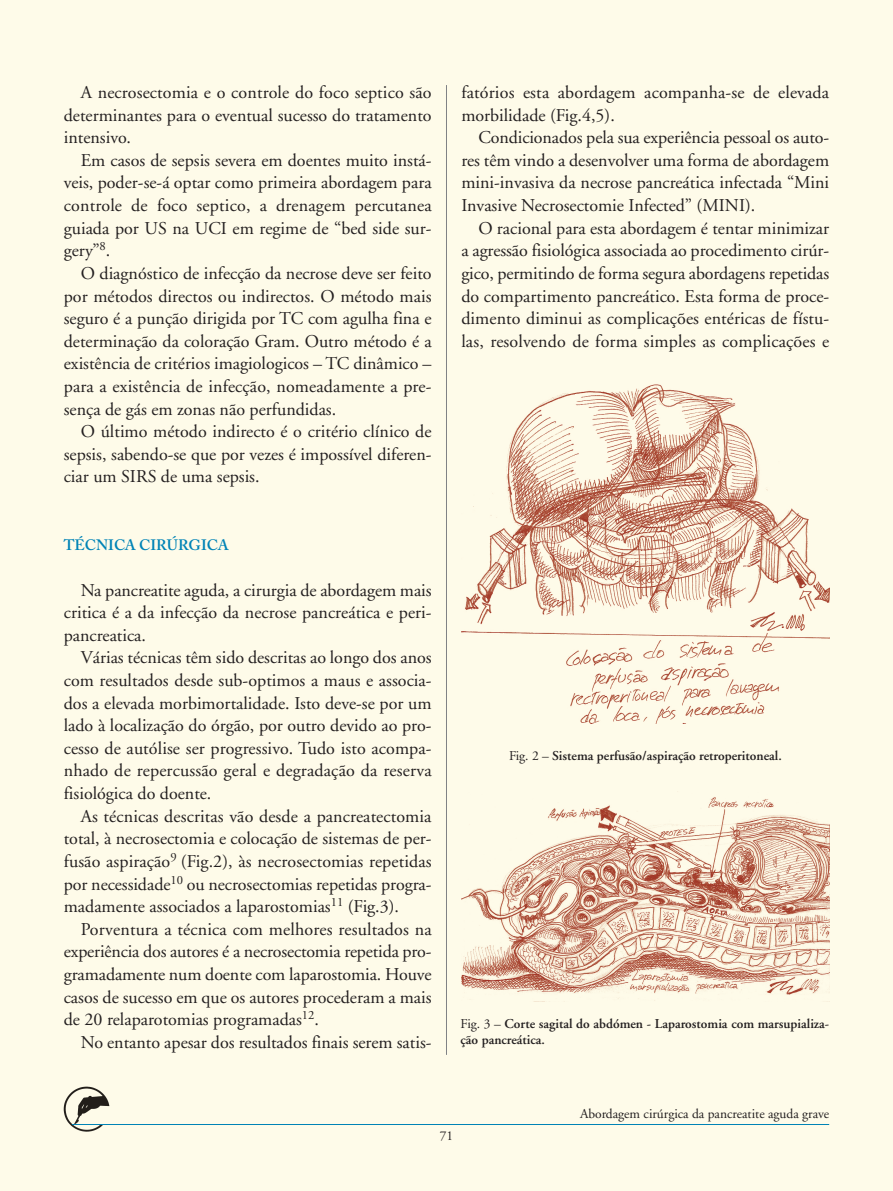
<style>
.page{position:relative;width:893px;height:1191px;background:#fefbe9}
.page>*{position:absolute;margin:0;border:0;box-sizing:border-box;transform-origin:0 0}
.t1{font:18px "Adobe Garamond";color:#231f20}
.t2{font:600 15px "Adobe Caslon";color:#0083b6}
.t3{font:600 13.5px/16.5px "Adobe Garamond";color:#231f20}
.t4{font:13.5px "Adobe Garamond";color:#231f20}
.s1{font-weight:400}
</style>
<div class="page">
<img style="left:64px;top:1086px;width:45px;height:45px">
<hr style="left:72px;top:1124px;width:757px;height:1px;background:#0083b6">
<hr style="left:446px;top:85px;width:1px;height:969px;background:#808285">
<img style="left:462px;top:384px;width:367px;height:339px">
<img style="left:461px;top:797px;width:368px;height:204px">
<p class="t1" style="left:81px;top:85px;width:352px">A necrosectomia e o controle do foco septico são</p>
<p class="t1" style="left:64px;top:108px;width:369px">determinantes para o eventual sucesso do tratamento</p>
<p class="t1" style="left:64px;top:130px;width:69px">intensivo.</p>
<p class="t1" style="left:81px;top:153px;width:352px">Em casos de sepsis severa em doentes muito instá-</p>
<p class="t1" style="left:64px;top:176px;width:369px">veis, poder-se-á optar como primeira abordagem para</p>
<p class="t1" style="left:64px;top:198px;width:369px">controle de foco septico, a drenagem percutanea</p>
<p class="t1" style="left:64px;top:221px;width:369px">guiada por US na UCI em regime de “bed side sur-</p>
<p class="t1" style="left:64px;top:243px;width:48px">gery”<sup>8</sup>.</p>
<p class="t1" style="left:81px;top:266px;width:352px">O diagnóstico de infecção da necrose deve ser feito</p>
<p class="t1" style="left:64px;top:289px;width:369px">por métodos directos ou indirectos. O método mais</p>
<p class="t1" style="left:64px;top:311px;width:369px">seguro é a punção dirigida por TC com agulha fina e</p>
<p class="t1" style="left:64px;top:334px;width:369px">determinação da coloração Gram. Outro método é a</p>
<p class="t1" style="left:64px;top:356px;width:369px">existência de critérios imagiologicos – TC dinâmico –</p>
<p class="t1" style="left:64px;top:379px;width:369px">para a existência de infecção, nomeadamente a pre-</p>
<p class="t1" style="left:64px;top:402px;width:274px">sença de gás em zonas não perfundidas.</p>
<p class="t1" style="left:81px;top:424px;width:352px">O último método indirecto é o critério clínico de</p>
<p class="t1" style="left:64px;top:447px;width:369px">sepsis, sabendo-se que por vezes é impossível diferen-</p>
<p class="t1" style="left:64px;top:469px;width:197px">ciar um SIRS de uma sepsis.</p>
<p class="t2" style="left:64px;top:539px;width:167px">TÉCNICA CIRÚRGICA</p>
<p class="t1" style="left:81px;top:582px;width:352px">Na pancreatite aguda, a cirurgia de abordagem mais</p>
<p class="t1" style="left:64px;top:605px;width:369px">critica é a da infecção da necrose pancreática e peri-</p>
<p class="t1" style="left:64px;top:628px;width:84px">pancreatica.</p>
<p class="t1" style="left:81px;top:650px;width:352px">Várias técnicas têm sido descritas ao longo dos anos</p>
<p class="t1" style="left:64px;top:673px;width:369px">com resultados desde sub-optimos a maus e associa-</p>
<p class="t1" style="left:64px;top:695px;width:369px">dos a elevada morbimortalidade. Isto deve-se por um</p>
<p class="t1" style="left:64px;top:718px;width:369px">lado à localização do órgão, por outro devido ao pro-</p>
<p class="t1" style="left:64px;top:741px;width:369px">cesso de autólise ser progressivo. Tudo isto acompa-</p>
<p class="t1" style="left:64px;top:763px;width:369px">nhado de repercussão geral e degradação da reserva</p>
<p class="t1" style="left:64px;top:786px;width:149px">fisiológica do doente.</p>
<p class="t1" style="left:81px;top:808px;width:352px">As técnicas descritas vão desde a pancreatectomia</p>
<p class="t1" style="left:64px;top:831px;width:369px">total, à necrosectomia e colocação de sistemas de per-</p>
<p class="t1" style="left:64px;top:854px;width:369px">fusão aspiração<sup>9</sup> (Fig.2), às necrosectomias repetidas</p>
<p class="t1" style="left:64px;top:876px;width:369px">por necessidade<sup>10</sup> ou necrosectomias repetidas progra-</p>
<p class="t1" style="left:64px;top:899px;width:337px">madamente associados a laparostomias<sup>11</sup> (Fig.3).</p>
<p class="t1" style="left:81px;top:922px;width:352px">Porventura a técnica com melhores resultados na</p>
<p class="t1" style="left:64px;top:944px;width:369px">experiência dos autores é a necrosectomia repetida pro-</p>
<p class="t1" style="left:64px;top:967px;width:369px">gramadamente num doente com laparostomia. Houve</p>
<p class="t1" style="left:64px;top:989px;width:369px">casos de sucesso em que os autores procederam a mais</p>
<p class="t1" style="left:64px;top:1012px;width:257px">de 20 relaparotomias programadas<sup>12</sup>.</p>
<p class="t1" style="left:81px;top:1035px;width:352px">No entanto apesar dos resultados finais serem satis-</p>
<p class="t1" style="left:461px;top:85px;width:369px">fatórios esta abordagem acompanha-se de elevada</p>
<p class="t1" style="left:461px;top:108px;width:155px">morbilidade (Fig.4,5).</p>
<p class="t1" style="left:478px;top:130px;width:352px">Condicionados pela sua experiência pessoal os auto-</p>
<p class="t1" style="left:461px;top:153px;width:369px">res têm vindo a desenvolver uma forma de abordagem</p>
<p class="t1" style="left:461px;top:176px;width:369px">mini-invasiva da necrose pancreática infectada “Mini</p>
<p class="t1" style="left:461px;top:198px;width:295px">Invasive Necrosectomie Infected” (MINI).</p>
<p class="t1" style="left:478px;top:221px;width:352px">O racional para esta abordagem é tentar minimizar</p>
<p class="t1" style="left:461px;top:243px;width:369px">a agressão fisiológica associada ao procedimento cirúr-</p>
<p class="t1" style="left:461px;top:266px;width:369px">gico, permitindo de forma segura abordagens repetidas</p>
<p class="t1" style="left:461px;top:289px;width:369px">do compartimento pancreático. Esta forma de proce-</p>
<p class="t1" style="left:461px;top:311px;width:369px">dimento diminui as complicações entéricas de fístu-</p>
<p class="t1" style="left:461px;top:334px;width:369px">las, resolvendo de forma simples as complicações e</p>
<p class="t3" style="left:509px;top:748px;width:274px"><span class="s1">Fig. 2 –</span> Sistema perfusão/aspiração retroperitoneal.</p>
<p class="t3" style="left:461px;top:1016px;width:370px"><span class="s1">Fig. 3 –</span> Corte sagital do abdómen - Laparostomia com marsupializa&shy;ção pancreática.</p>
<p class="t4" style="left:440px;top:1130px;width:15px">71</p>
<p class="t4" style="left:580px;top:1107px;width:251px">Abordagem cirúrgica da pancreatite aguda grave</p>
</div>
